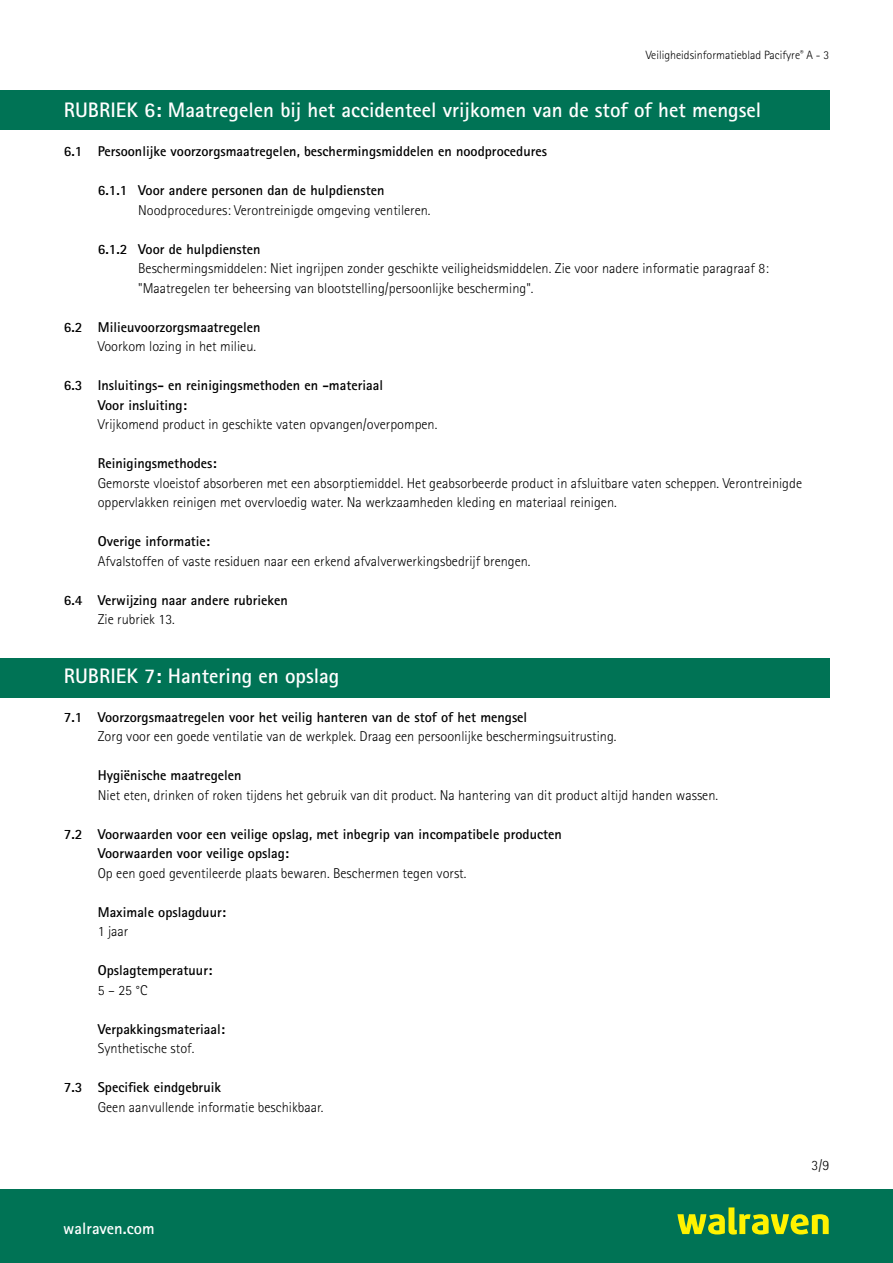
<style>
.page{position:relative;width:893px;height:1263px;background:#fff}
.page>*{position:absolute;margin:0;border:0;box-sizing:border-box;transform-origin:0 0}
.t1{font:700 21px "Rotis Sans Serif Std";color:#fff}
.t2{font:700 16.5px "Rotis Sans Serif Std";color:#fff}
.t3{font:300 14.25px/19.5px "Rotis Sans Serif Std";color:#000}
.t4{font:700 14.25px/19.5px "Rotis Sans Serif Std";color:#000}
.t5{font:300 12px "Rotis Sans Serif Std";color:#000}
</style>
<div class="page">
<div style="left:0;top:1189px;width:893px;height:74px;background:#007355"></div>
<svg style="left:677px;top:1207px;width:152px;height:27px"></svg>
<div style="left:0;top:90px;width:829px;height:40px;background:#007355"></div>
<div style="left:0;top:658px;width:829px;height:40px;background:#007355"></div>
<p class="t5" style="left:646px;top:48px;width:185px">Veiligheidsinformatieblad Pacifyre<sup>®</sup> A - 3</p>
<h1 class="t1" style="left:64px;top:97px;width:699px">RUBRIEK 6: Maatregelen bij het accidenteel vrijkomen van de stof of het mengsel</h1>
<p class="t4" style="left:64px;top:141px;width:485px">6.1 Persoonlijke voorzorgsmaatregelen, beschermingsmiddelen en noodprocedures</p>
<p class="t4" style="left:98px;top:180px;width:288px">6.1.1 Voor andere personen dan de hulpdiensten</p>
<p class="t3" style="left:138px;top:200px;width:294px">Noodprocedures: Verontreinigde omgeving ventileren.</p>
<p class="t4" style="left:98px;top:239px;width:164px">6.1.2 Voor de hulpdiensten</p>
<p class="t3" style="left:138px;top:258px;width:632px">Beschermingsmiddelen: Niet ingrijpen zonder geschikte veiligheidsmiddelen. Zie voor nadere informatie paragraaf 8: "Maatregelen ter beheersing van blootstelling/persoonlijke bescherming".</p>
<p class="t4" style="left:64px;top:317px;width:198px">6.2 Milieuvoorzorgsmaatregelen</p>
<p class="t3" style="left:98px;top:336px;width:160px">Voorkom lozing in het milieu.</p>
<p class="t4" style="left:98px;top:375px;width:287px;text-indent:-34px">6.3 Insluitings- en reinigingsmethoden en -materiaal<br>Voor insluiting:</p>
<p class="t3" style="left:98px;top:414px;width:341px">Vrijkomend product in geschikte vaten opvangen/overpompen.</p>
<p class="t4" style="left:98px;top:453px;width:120px">Reinigingsmethodes:</p>
<p class="t3" style="left:98px;top:473px;width:706px">Gemorste vloeistof absorberen met een absorptiemiddel. Het geabsorbeerde product in afsluitbare vaten scheppen. Verontreinigde oppervlakken reinigen met overvloedig water. Na werkzaamheden kleding en materiaal reinigen.</p>
<p class="t4" style="left:98px;top:531px;width:114px">Overige informatie:</p>
<p class="t3" style="left:98px;top:551px;width:434px">Afvalstoffen of vaste residuen naar een erkend afvalverwerkingsbedrijf brengen.</p>
<p class="t4" style="left:64px;top:590px;width:225px">6.4 Verwijzing naar andere rubrieken</p>
<p class="t3" style="left:98px;top:609px;width:79px">Zie rubriek 13.</p>
<h1 class="t1" style="left:64px;top:662px;width:277px">RUBRIEK 7: Hantering en opslag</h1>
<p class="t4" style="left:64px;top:707px;width:465px">7.1 Voorzorgsmaatregelen voor het veilig hanteren van de stof of het mengsel</p>
<p class="t3" style="left:98px;top:726px;width:520px">Zorg voor een goede ventilatie van de werkplek. Draag een persoonlijke beschermingsuitrusting.</p>
<p class="t4" style="left:98px;top:765px;width:145px">Hygiënische maatregelen</p>
<p class="t3" style="left:98px;top:785px;width:622px">Niet eten, drinken of roken tijdens het gebruik van dit product. Na hantering van dit product altijd handen wassen.</p>
<p class="t4" style="left:98px;top:824px;width:466px;text-indent:-34px">7.2 Voorwaarden voor een veilige opslag, met inbegrip van incompatibele producten<br>Voorwaarden voor veilige opslag:</p>
<p class="t3" style="left:98px;top:863px;width:370px">Op een goed geventileerde plaats bewaren. Beschermen tegen vorst.</p>
<p class="t4" style="left:98px;top:902px;width:130px">Maximale opslagduur:</p>
<p class="t3" style="left:98px;top:921px;width:32px">1 jaar</p>
<p class="t4" style="left:98px;top:960px;width:116px">Opslagtemperatuur:</p>
<p class="t3" style="left:98px;top:980px;width:51px">5 – 25 °C</p>
<p class="t4" style="left:98px;top:1019px;width:129px">Verpakkingsmateriaal:</p>
<p class="t3" style="left:98px;top:1038px;width:98px">Synthetische stof.</p>
<p class="t4" style="left:64px;top:1077px;width:159px">7.3 Specifiek eindgebruik</p>
<p class="t3" style="left:98px;top:1097px;width:227px">Geen aanvullende informatie beschikbaar.</p>
<p class="t2" style="left:63px;top:1218px;width:93px">walraven.com</p>
<p class="t3" style="left:811px;top:1155px;width:19px">3/9</p>
</div>
